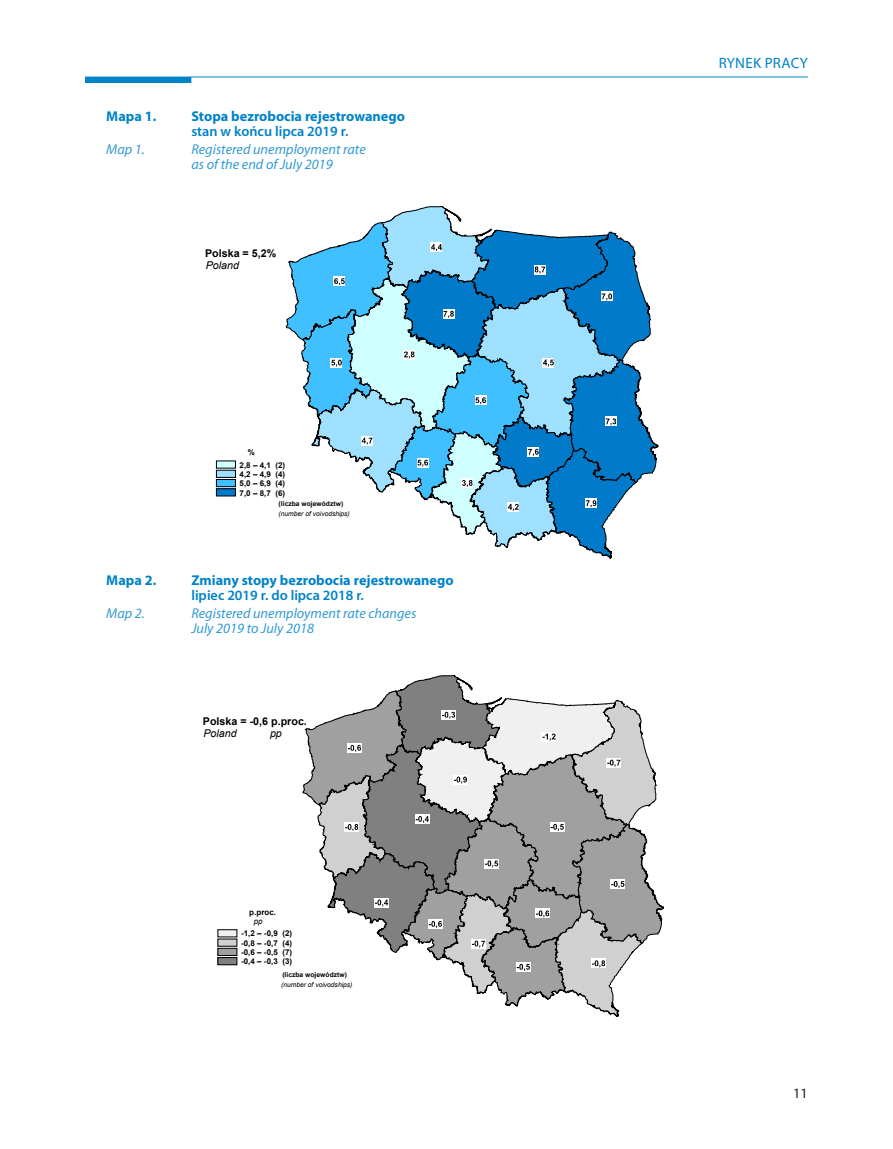
<style>
.page{position:relative;width:893px;height:1149px;background:#fff}
.page>*{position:absolute;margin:0;border:0;box-sizing:border-box;transform-origin:0 0}
.t1{font:15px "Myriad Pro";letter-spacing:.02em;color:#0082c8}
._3-pl_tytuł_tabl_wyk{font:700 14.25px/15px "Myriad Pro";color:#0082c8}
._3-ang_tytuł_tabl_wy{font:italic 14.25px/15px "Myriad Pro";color:#329bd5}
.t2{font:14.25px "Myriad Pro";color:#231f20}
.t3{font:700 10.65px/12.5px "Arial";color:#000}
.t4{font:italic 10.65px "Arial";color:#000}
.t5{font:700 7.95px/9.3px "Arial";color:#000}
.t6{font:italic 6.75px/9.4px "Arial";letter-spacing:-.01em;color:#000}
.s1{font-weight:600}
.s2{font-weight:400;font-style:italic}
.s3{font-weight:700;font-style:normal}
</style>
<div class="page">
<div style="left:85px;top:77px;width:106px;height:6px;background:#0082c8"></div>
<hr style="left:191px;top:77px;width:617px;height:1px;background:#0082c8">
<svg style="left:286px;top:206px;width:372px;height:352px"></svg>
<div style="left:209px;top:441px;width:99px;height:67px;background:#fff"></div>
<div style="left:216px;top:461px;width:20px;height:7px;background:#d0ffff"></div>
<div style="left:216px;top:470px;width:20px;height:7px;background:#a0e0ff"></div>
<div style="left:216px;top:470px;width:20px;height:7px;border:1px solid #000"></div>
<div style="left:216px;top:479px;width:20px;height:7px;background:#40c0ff"></div>
<div style="left:216px;top:479px;width:20px;height:7px;border:1px solid #000"></div>
<div style="left:216px;top:488px;width:20px;height:8px;background:#007ac9"></div>
<div style="left:216px;top:488px;width:20px;height:8px;border:1px solid #000"></div>
<svg style="left:303px;top:675px;width:360px;height:341px"></svg>
<div style="left:210px;top:901px;width:94px;height:72px;background:#fff"></div>
<div style="left:218px;top:929px;width:19px;height:7px;background:#f0f0f0"></div>
<div style="left:218px;top:929px;width:19px;height:7px;border:1px solid #000"></div>
<svg style="left:218px;top:938px;width:19px;height:8px"></svg>
<div style="left:218px;top:948px;width:19px;height:7px;background:#a0a0a0"></div>
<div style="left:218px;top:947px;width:19px;height:8px;border:1px solid #000"></div>
<div style="left:218px;top:957px;width:19px;height:7px;background:#808080"></div>
<div style="left:218px;top:957px;width:19px;height:7px;border:1px solid #000"></div>
<p class="_3-pl_tytuł_tabl_wyk" style="left:106px;top:109px;width:52px">Mapa 1.</p>
<p class="_3-pl_tytuł_tabl_wyk" style="left:191px;top:109px;width:215px">Stopa bezrobocia rejestrowanego <span class="s1">stan w końcu lipca 2019 r.</span></p>
<p class="_3-ang_tytuł_tabl_wy" style="left:106px;top:142px;width:40px">Map 1.</p>
<p class="_3-ang_tytuł_tabl_wy" style="left:191px;top:142px;width:176px">Registered unemployment rate as of the end of July 2019</p>
<p class="t3" style="left:205px;top:247px;width:73px">Polska = 5,2%<br><span class="s2">Poland</span></p>
<p class="t5" style="left:240px;top:446px;width:47px;line-height:12.1px;text-indent:8px">%<br>2,8 – 4,1 (2)</p>
<p class="t5" style="left:240px;top:469px;width:47px;text-align:justify">4,2 – 4,9 (4)<br>5,0 – 6,9 (4)<br>7,0 – 8,7 (6)</p>
<p class="t6" style="left:279px;top:499px;width:73px"><span class="s3">(liczba województw) </span>(number of voivodships)</p>
<p class="_3-pl_tytuł_tabl_wyk" style="left:106px;top:573px;width:52px">Mapa 2.</p>
<p class="_3-pl_tytuł_tabl_wyk" style="left:191px;top:573px;width:264px">Zmiany stopy bezrobocia rejestrowanego <span class="s1">lipiec 2019 r. do lipca 2018 r.</span></p>
<p class="_3-ang_tytuł_tabl_wy" style="left:106px;top:606px;width:40px">Map 2.</p>
<p class="_3-ang_tytuł_tabl_wy" style="left:191px;top:606px;width:227px">Registered unemployment rate changes<br>July 2019 to July 2018</p>
<p class="t3" style="left:203px;top:714px;width:106px;line-height:12px">Polska = -0,6 p.proc.<br><span class="s2">Poland</span></p>
<p class="t4" style="left:270px;top:725px;width:13px">pp</p>
<p class="t5" style="left:254px;top:907px;width:24px;text-indent:-4px">p.proc. <span class="s2">pp</span></p>
<p class="t5" style="left:241px;top:928px;width:53px;text-align:justify">-1,2 – -0,9 (2) -0,8 – -0,7 (4) -0,6 – -0,5 (7) -0,4 – -0,3 (3)</p>
<p class="t6" style="left:281px;top:969px;width:73px;line-height:9.9px"><span class="s3">(liczba województw) </span>(number of voivodships)</p>
<p class="t1" style="left:719px;top:55px;width:91px">RYNEK PRACY</p>
<p class="t2" style="left:793px;top:1084px;width:16px">11</p>
</div>
